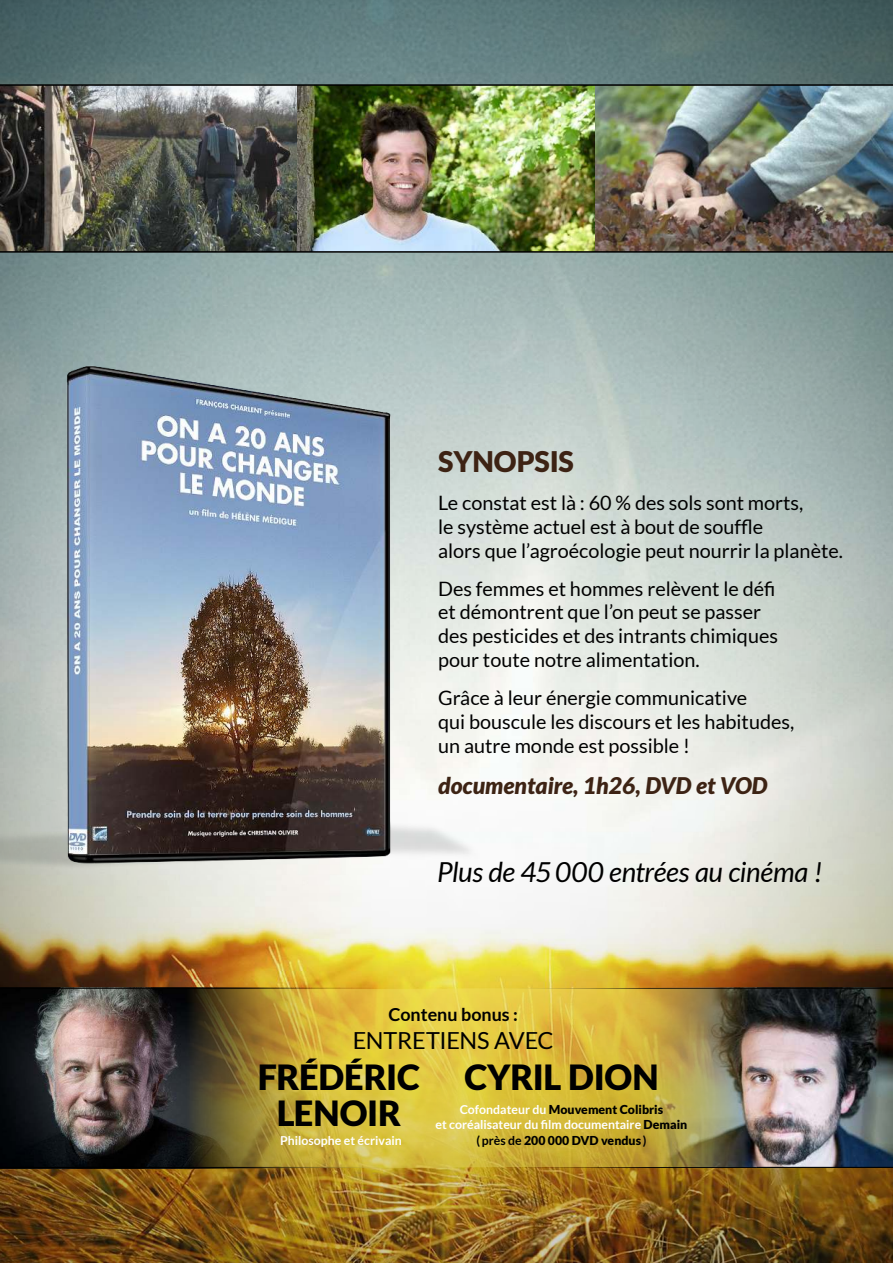
<style>
.page{position:relative;width:893px;height:1263px;background:#fff}
.page>*{position:absolute;margin:0;border:0;box-sizing:border-box;transform-origin:0 0}
.t1{font:900 34.65px "Lato";letter-spacing:-.005em;color:#000}
.t2{font:900 28.35px "Lato";letter-spacing:-.005em;color:#3d2314}
.t3{font:italic 27.6px "Lato";letter-spacing:-.01em;color:#000}
.t4{font:23.55px "Lato";letter-spacing:-.01em;color:#000}
.t5{font:italic 900 22.95px "Lato";color:#3d2314}
.t6{font:19.8px/23.9px "Lato";color:#000}
.t7{font:700 17.85px "Lato";color:#000}
.t8{font:700 12.3px/14.9px "Lato";color:#fff;text-align:center}
.t9{font:900 12.3px "Lato";color:#000}
.s1{font-weight:900;color:#000}
.s2{font-weight:700}
</style>
<div class="page">
<img style="left:0;top:0;width:893px;height:1263px">
<svg style="left:373px;top:989px;width:248px;height:178px"></svg>
<svg style="left:327px;top:990px;width:193px;height:178px"></svg>
<img style="left:0;top:86px;width:893px;height:165px">
<img style="left:0;top:330px;width:711px;height:581px">
<img style="left:621px;top:989px;width:272px;height:178px">
<img style="left:0;top:987px;width:327px;height:180px">
<hr style="left:490px;top:987px;width:267px;height:2px;background:#000">
<hr style="left:757px;top:987px;width:136px;height:2px;background:#000">
<hr style="left:757px;top:1167px;width:136px;height:1px;background:#000">
<hr style="left:490px;top:1167px;width:267px;height:1px;background:#000">
<hr style="left:136px;top:1167px;width:267px;height:1px;background:#000">
<hr style="left:0;top:1167px;width:136px;height:1px;background:#000">
<hr style="left:0;top:988px;width:136px;height:1px;background:#000">
<hr style="left:136px;top:988px;width:267px;height:1px;background:#000">
<hr style="left:0;top:84px;width:893px;height:2px;background:#000">
<hr style="left:0;top:251px;width:893px;height:2px;background:#000">
<h2 class="t2" style="left:438px;top:446px;width:137px">SYNOPSIS</h2>
<p class="t6" style="left:438px;top:492px;width:406px">Le constat est là : 60 % des sols sont morts,<br>le système actuel est à bout de souffle<br>alors que l’agroécologie peut nourrir la planète.</p>
<p class="t6" style="left:438px;top:576px;width:341px">Des femmes et hommes relèvent le défi et démontrent que l’on peut se passer des pesticides et des intrants chimiques pour toute notre alimentation.</p>
<p class="t6" style="left:438px;top:687px;width:358px">Grâce à leur énergie communicative<br>qui bouscule les discours et les habitudes, un autre monde est possible !</p>
<p class="t5" style="left:438px;top:777px;width:331px">documentaire, 1h26, DVD et VOD</p>
<h3 class="t3" style="left:437px;top:856px;width:387px">Plus de 45 000 entrées au cinéma !</h3>
<p class="t7" style="left:388px;top:1007px;width:131px">Contenu bonus :</p>
<p class="t4" style="left:353px;top:1031px;width:202px">ENTRETIENS AVEC</p>
<h1 class="t1" style="left:258px;top:1059px;width:163px">FRÉDÉRIC</h1>
<h1 class="t1" style="left:464px;top:1059px;width:196px">CYRIL DION</h1>
<h1 class="t1" style="left:277px;top:1095px;width:126px">LENOIR</h1>
<p class="t8" style="left:435px;top:1103px;width:253px">Cofondateur du <span class="s1">Mouvement Colibris<br></span>et coréalisateur du film documentaire <span class="s1">Demain</span></p>
<p class="t8" style="left:280px;top:1134px;width:123px">Philosophe et écrivain</p>
<p class="t9" style="left:477px;top:1134px;width:171px"><span class="s2">( près de</span> 200 000 DVD vendus <span class="s2">)</span></p>
</div>
